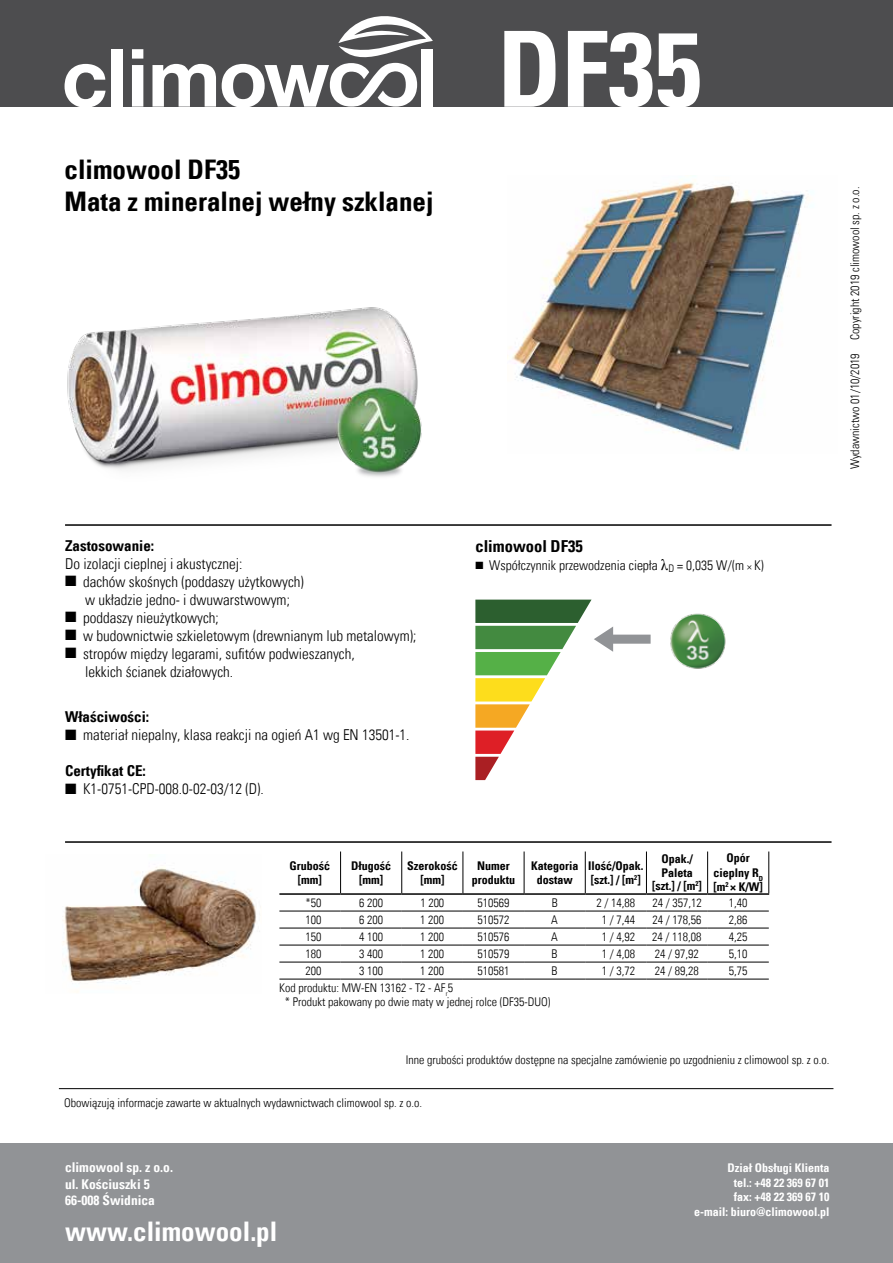
<style>
.page{position:relative;width:893px;height:1263px;background:#fff}
.page>*{position:absolute;margin:0;border:0;box-sizing:border-box;transform-origin:0 0}
.t1{font:105px "Univers Com 67 Bold Cond";color:#fff}
.t2{font:27px/32.4px "Univers Com 67 Bold Cond";color:#000}
.t3{font:27px "Univers Com 67 Bold Cond";color:#fff}
.t4{font:16.5px "Univers Com 67 Bold Cond";color:#000}
.t5{font:15px/18px "Univers Com 47 Light Cond";color:#000;text-align:center}
.t6{font:15px "Univers Com 67 Bold Cond";color:#000}
.t7{font:13.5px "Univers Com 47 Light Cond";color:#000}
.t8{font:13.5px/16.2px "Univers Com 67 Bold Cond";color:#fff}
.t9{font:12px/14.4px "Univers Com 47 Light Cond";color:#000}
.t10{font:12px/13.5px "Univers Com 67 Bold Cond";color:#000;text-align:center}
.t11{font:12px/14.4px "Univers Com 67 Bold Cond";color:#fff;text-align:right}
.s1{font-family:"Times";font-size:15px}
.s2{font-size:10.5px}
</style>
<div class="page">
<img style="left:509px;top:180px;width:299px;height:271px">
<img style="left:63px;top:867px;width:197px;height:125px">
<div style="left:0;top:1143px;width:893px;height:120px;background:#919396"></div>
<hr style="left:59px;top:1088px;width:774px;height:1px;background:#000">
<hr style="left:65px;top:841px;width:766px;height:2px;background:#000">
<hr style="left:65px;top:524px;width:766px;height:2px;background:#000">
<hr style="left:340px;top:851px;width:1px;height:42px;background:#000">
<hr style="left:401px;top:851px;width:1px;height:42px;background:#000">
<hr style="left:463px;top:851px;width:1px;height:42px;background:#000">
<hr style="left:524px;top:851px;width:1px;height:42px;background:#000">
<hr style="left:585px;top:851px;width:1px;height:42px;background:#000">
<hr style="left:646px;top:851px;width:1px;height:42px;background:#000">
<hr style="left:707px;top:851px;width:1px;height:42px;background:#000">
<hr style="left:768px;top:851px;width:1px;height:42px;background:#000">
<hr style="left:279px;top:893px;width:62px;height:2px;background:#000">
<hr style="left:341px;top:893px;width:61px;height:2px;background:#000">
<hr style="left:402px;top:893px;width:61px;height:2px;background:#000">
<hr style="left:463px;top:893px;width:61px;height:2px;background:#000">
<hr style="left:524px;top:893px;width:61px;height:2px;background:#000">
<hr style="left:585px;top:893px;width:61px;height:2px;background:#000">
<hr style="left:646px;top:893px;width:62px;height:2px;background:#000">
<hr style="left:708px;top:893px;width:61px;height:2px;background:#000">
<hr style="left:279px;top:911px;width:62px;height:1px;background:#000">
<hr style="left:341px;top:911px;width:61px;height:1px;background:#000">
<hr style="left:402px;top:911px;width:61px;height:1px;background:#000">
<hr style="left:463px;top:911px;width:61px;height:1px;background:#000">
<hr style="left:524px;top:911px;width:61px;height:1px;background:#000">
<hr style="left:585px;top:911px;width:61px;height:1px;background:#000">
<hr style="left:646px;top:911px;width:62px;height:1px;background:#000">
<hr style="left:708px;top:911px;width:61px;height:1px;background:#000">
<hr style="left:279px;top:928px;width:62px;height:1px;background:#000">
<hr style="left:341px;top:928px;width:61px;height:1px;background:#000">
<hr style="left:402px;top:928px;width:61px;height:1px;background:#000">
<hr style="left:463px;top:928px;width:61px;height:1px;background:#000">
<hr style="left:524px;top:928px;width:61px;height:1px;background:#000">
<hr style="left:585px;top:928px;width:61px;height:1px;background:#000">
<hr style="left:646px;top:928px;width:62px;height:1px;background:#000">
<hr style="left:708px;top:928px;width:61px;height:1px;background:#000">
<hr style="left:279px;top:945px;width:62px;height:1px;background:#000">
<hr style="left:341px;top:945px;width:61px;height:1px;background:#000">
<hr style="left:402px;top:945px;width:61px;height:1px;background:#000">
<hr style="left:463px;top:945px;width:61px;height:1px;background:#000">
<hr style="left:524px;top:945px;width:61px;height:1px;background:#000">
<hr style="left:585px;top:945px;width:61px;height:1px;background:#000">
<hr style="left:646px;top:945px;width:62px;height:1px;background:#000">
<hr style="left:708px;top:945px;width:61px;height:1px;background:#000">
<hr style="left:279px;top:962px;width:62px;height:1px;background:#000">
<hr style="left:341px;top:962px;width:61px;height:1px;background:#000">
<hr style="left:402px;top:962px;width:61px;height:1px;background:#000">
<hr style="left:463px;top:962px;width:61px;height:1px;background:#000">
<hr style="left:524px;top:962px;width:61px;height:1px;background:#000">
<hr style="left:585px;top:962px;width:61px;height:1px;background:#000">
<hr style="left:646px;top:962px;width:62px;height:1px;background:#000">
<hr style="left:708px;top:962px;width:61px;height:1px;background:#000">
<hr style="left:279px;top:979px;width:62px;height:1px;background:#000">
<hr style="left:341px;top:979px;width:61px;height:1px;background:#000">
<hr style="left:402px;top:979px;width:61px;height:1px;background:#000">
<hr style="left:463px;top:979px;width:61px;height:1px;background:#000">
<hr style="left:524px;top:979px;width:61px;height:1px;background:#000">
<hr style="left:585px;top:979px;width:61px;height:1px;background:#000">
<hr style="left:646px;top:979px;width:62px;height:1px;background:#000">
<hr style="left:708px;top:979px;width:61px;height:1px;background:#000">
<div style="left:0;top:0;width:893px;height:106px;background:#4d4d4f"></div>
<svg style="left:475px;top:600px;width:176px;height:180px"></svg>
<img style="left:670px;top:613px;width:56px;height:56px">
<svg style="left:65px;top:64px;width:41px;height:43px"></svg>
<div style="left:111px;top:49px;width:12px;height:58px;background:#fff"></div>
<svg style="left:132px;top:49px;width:11px;height:58px"></svg>
<svg style="left:152px;top:64px;width:64px;height:43px"></svg>
<svg style="left:222px;top:16px;width:211px;height:91px"></svg>
<img style="left:67px;top:307px;width:355px;height:170px">
<h2 class="t2" style="left:65px;top:153px;width:370px">climowool DF35<br>Mata z mineralnej wełny szklanej</h2>
<h1 class="t1" style="left:497px;top:5px;width:206px">DF35</h1>
<p class="t9" style="left:848px;top:469px;width:284px;rotate:-90deg">Wydawnictwo 01/10/2019 Copyright 2019 climowool sp. z o.o.</p>
<p class="t6" style="left:65px;top:536px;width:91px">Zastosowanie:</p>
<p class="t5" style="left:65px;top:555px;width:179px">Do izolacji cieplnej i akustycznej:</p>
<p class="t5" style="left:65px;top:573px;width:240px">■ dachów skośnych (poddaszy użytkowych) w układzie jedno- i dwuwarstwowym;</p>
<p class="t5" style="left:65px;top:609px;width:155px">■ poddaszy nieużytkowych;</p>
<p class="t5" style="left:65px;top:627px;width:353px">■ w budownictwie szkieletowym (drewnianym lub metalowym);</p>
<p class="t5" style="left:85px;top:645px;width:271px;text-align:left;text-indent:-20px">■ stropów między legarami, sufitów podwieszanych, lekkich ścianek działowych.</p>
<p class="t6" style="left:65px;top:708px;width:86px">Właściwości:</p>
<p class="t5" style="left:65px;top:726px;width:346px">■ materiał niepalny, klasa reakcji na ogień A1 wg EN 13501-1.</p>
<p class="t6" style="left:65px;top:762px;width:82px">Certyfikat CE:</p>
<p class="t5" style="left:65px;top:780px;width:200px">■ K1-0751-CPD-008.0-02-03/12 (D).</p>
<h3 class="t4" style="left:475px;top:536px;width:109px">climowool DF35</h3>
<p class="t7" style="left:475px;top:557px;width:290px">■ Współczynnik przewodzenia ciepła <span class="s1">λ</span><sub>D</sub> = 0,035 W/(m <span class="s2">×</span> K)</p>
<p class="t10" style="left:289px;top:859px;width:42px">Grubość [mm]</p>
<p class="t10" style="left:351px;top:859px;width:41px">Długość [mm]</p>
<p class="t10" style="left:407px;top:859px;width:52px">Szerokość [mm]</p>
<p class="t10" style="left:472px;top:859px;width:45px">Numer produktu</p>
<p class="t10" style="left:531px;top:859px;width:49px">Kategoria dostaw</p>
<p class="t10" style="left:588px;top:859px;width:57px;text-align:left">Ilość/Opak. [szt.] / [m<sup>2</sup>]</p>
<p class="t10" style="left:652px;top:852px;width:51px">Opak./<br>Paleta [szt.] / [m<sup>2</sup>]</p>
<p class="t10" style="left:713px;top:851px;width:51px;line-height:14.2px">Opór cieplny R<sub>D </sub>[m<sup>2</sup> × K/W]</p>
<p class="t9" style="left:305px;top:896px;width:17px">*50</p>
<p class="t9" style="left:359px;top:896px;width:25px">6 200</p>
<p class="t9" style="left:420px;top:896px;width:25px">1 200</p>
<p class="t9" style="left:477px;top:896px;width:33px">510569</p>
<p class="t9" style="left:552px;top:895px;width:7px">B</p>
<p class="t9" style="left:596px;top:896px;width:40px">2 / 14,88</p>
<p class="t9" style="left:652px;top:896px;width:51px">24 / 357,12</p>
<p class="t9" style="left:729px;top:896px;width:20px">1,40</p>
<p class="t9" style="left:305px;top:912px;width:17px">100</p>
<p class="t9" style="left:359px;top:912px;width:25px">6 200</p>
<p class="t9" style="left:420px;top:912px;width:25px">1 200</p>
<p class="t9" style="left:477px;top:912px;width:33px">510572</p>
<p class="t9" style="left:551px;top:912px;width:8px">A</p>
<p class="t9" style="left:602px;top:912px;width:35px">1 / 7,44</p>
<p class="t9" style="left:652px;top:912px;width:51px">24 / 178,56</p>
<p class="t9" style="left:729px;top:912px;width:20px">2,86</p>
<p class="t9" style="left:305px;top:929px;width:17px">150</p>
<p class="t9" style="left:359px;top:929px;width:25px">4 100</p>
<p class="t9" style="left:420px;top:929px;width:25px">1 200</p>
<p class="t9" style="left:477px;top:929px;width:33px">510576</p>
<p class="t9" style="left:551px;top:929px;width:8px">A</p>
<p class="t9" style="left:602px;top:929px;width:35px">1 / 4,92</p>
<p class="t9" style="left:652px;top:929px;width:51px">24 / 118,08</p>
<p class="t9" style="left:729px;top:929px;width:20px">4,25</p>
<p class="t9" style="left:305px;top:946px;width:17px">180</p>
<p class="t9" style="left:359px;top:946px;width:25px">3 400</p>
<p class="t9" style="left:420px;top:946px;width:25px">1 200</p>
<p class="t9" style="left:477px;top:946px;width:33px">510579</p>
<p class="t9" style="left:552px;top:946px;width:7px">B</p>
<p class="t9" style="left:602px;top:946px;width:35px">1 / 4,08</p>
<p class="t9" style="left:655px;top:946px;width:45px">24 / 97,92</p>
<p class="t9" style="left:729px;top:946px;width:20px">5,10</p>
<p class="t9" style="left:305px;top:963px;width:17px">200</p>
<p class="t9" style="left:359px;top:963px;width:25px">3 100</p>
<p class="t9" style="left:420px;top:963px;width:25px">1 200</p>
<p class="t9" style="left:477px;top:963px;width:33px">510581</p>
<p class="t9" style="left:552px;top:963px;width:7px">B</p>
<p class="t9" style="left:602px;top:963px;width:35px">1 / 3,72</p>
<p class="t9" style="left:655px;top:963px;width:45px">24 / 89,28</p>
<p class="t9" style="left:729px;top:963px;width:20px">5,75</p>
<p class="t9" style="left:285px;top:980px;width:267px;text-indent:-5px">Kod produktu: MW-EN 13162 - T2 - AF<sub>r</sub>5<br>* Produkt pakowany po dwie maty w jednej rolce (DF35-DUO)</p>
<p class="t9" style="left:406px;top:1052px;width:425px">Inne grubości produktów dostępne na specjalne zamówienie po uzgodnieniu z climowool sp. z o.o.</p>
<p class="t9" style="left:64px;top:1095px;width:359px">Obowiązują informacje zawarte w aktualnych wydawnictwach climowool sp. z o.o.</p>
<p class="t8" style="left:65px;top:1159px;width:110px">climowool sp. z o.o. ul. Kościuszki 5<br>66-008 Świdnica</p>
<p class="t11" style="left:694px;top:1161px;width:137px">Dział Obsługi Klienta<br>tel.: +48 22 369 67 01<br>fax: +48 22 369 67 10<br>e-mail: biuro@climowool.pl</p>
<h2 class="t3" style="left:65px;top:1214px;width:214px">www.climowool.pl</h2>
</div>
